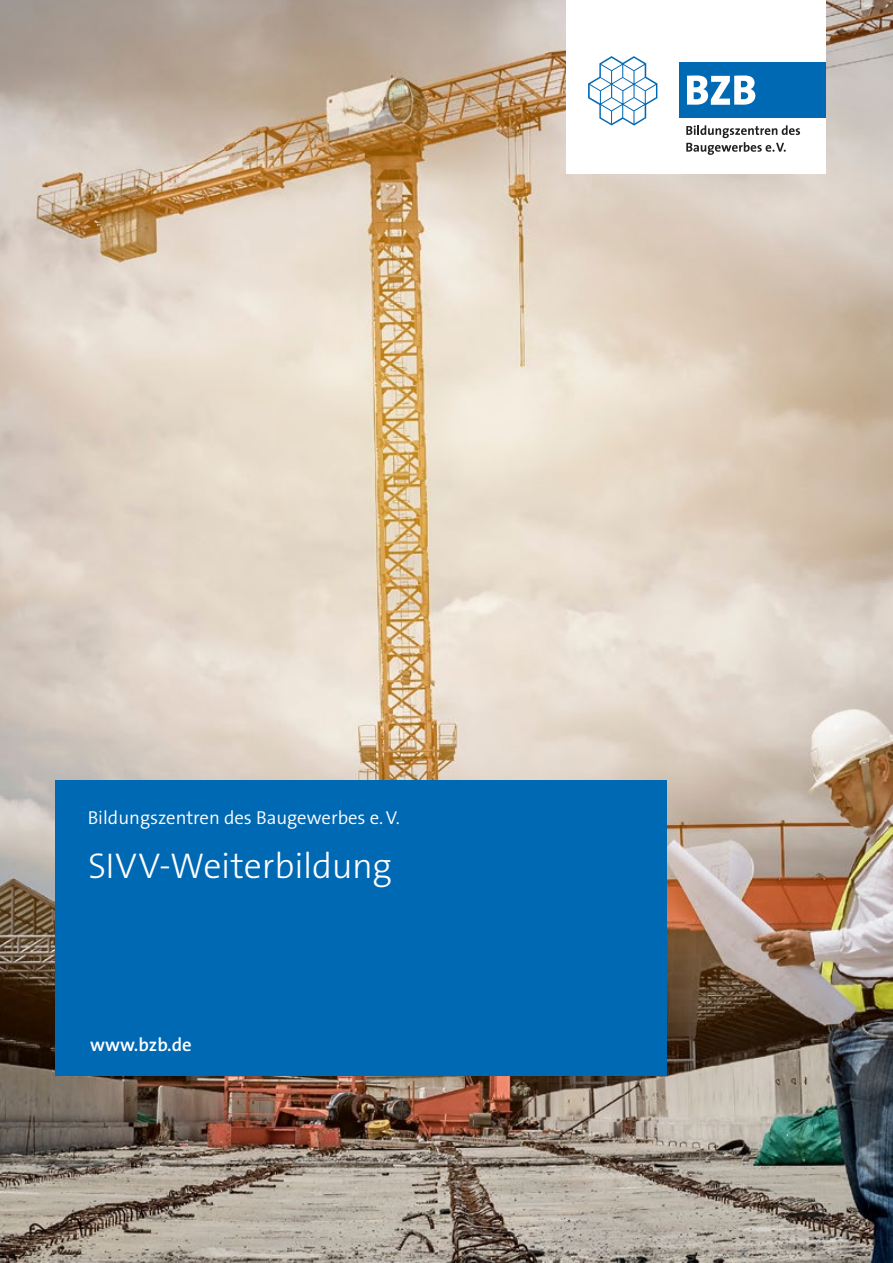
<style>
.page{position:relative;width:893px;height:1263px;background:#fff}
.page>*{position:absolute;margin:0;border:0;box-sizing:border-box;transform-origin:0 0}
.t1{font:300 36px "The Sans B W3";letter-spacing:-.01em;color:#fff}
.t2{font:300 18.75px "The Sans B W4";color:#fff}
.t3{font:600 18.75px "The Sans B W6";color:#fff}
</style>
<div class="page">
<img style="left:0;top:0;width:893px;height:1263px">
<div style="left:55px;top:780px;width:612px;height:295px;background:#0069b4"></div>
<div style="left:566px;top:0;width:259px;height:174px;background:#fff"></div>
<div style="left:679px;top:62px;width:146px;height:56px;background:#0069b4"></div>
<svg style="left:687px;top:76px;width:68px;height:29px"></svg>
<svg style="left:588px;top:56px;width:69px;height:70px"></svg>
<svg style="left:686px;top:125px;width:114px;height:30px"></svg>
<p class="t2" style="left:88px;top:806px;width:314px">Bildungszentren des Baugewerbes e.V.</p>
<h1 class="t1" style="left:88px;top:842px;width:305px">SIVV-Weiterbildung</h1>
<p class="t3" style="left:90px;top:1032px;width:103px">www.bzb.de</p>
</div>
